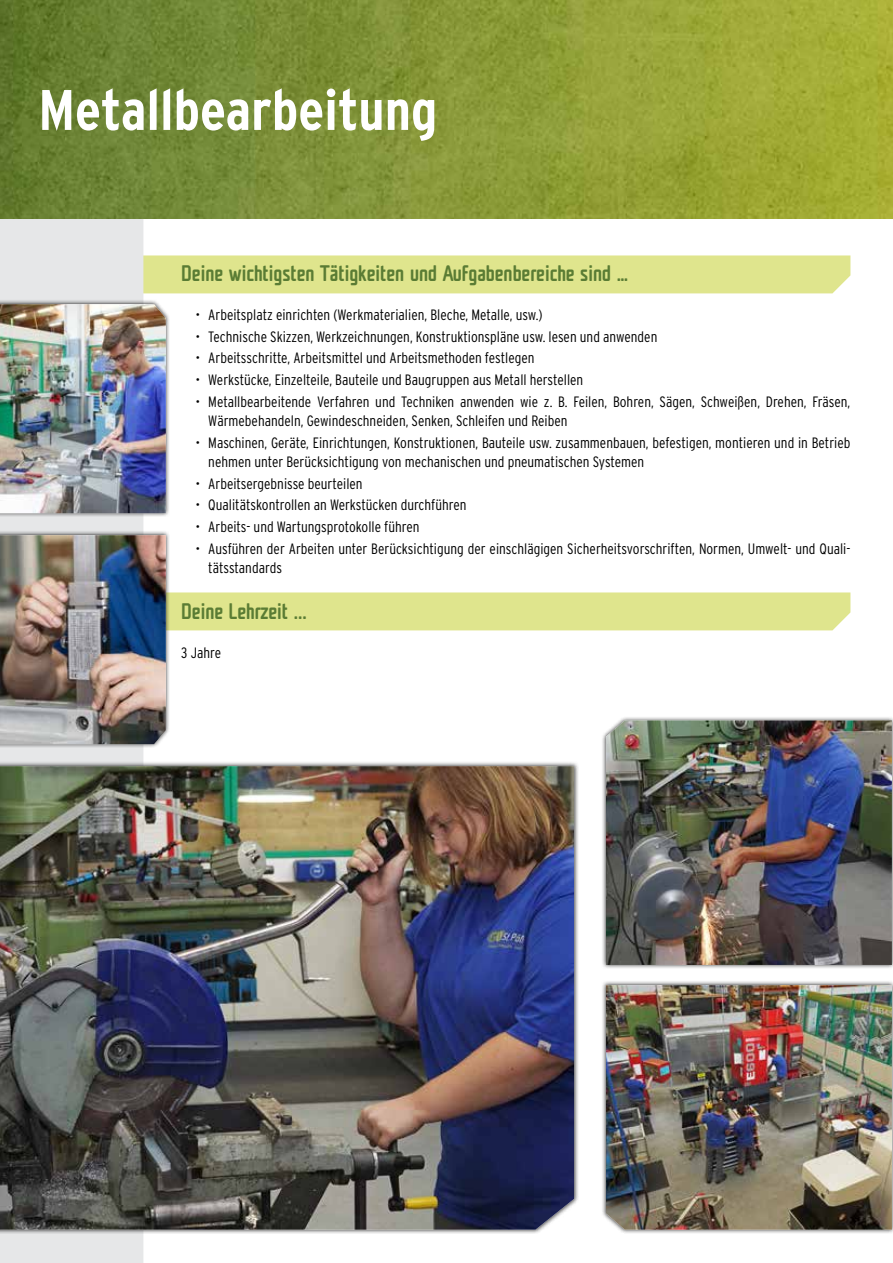
<style>
.page{position:relative;width:893px;height:1263px;background:#fff}
.page>*{position:absolute;margin:0;border:0;box-sizing:border-box;transform-origin:0 0}
.t1{font:700 condensed 57px "Interstate";color:#fff}
.t2{font:500 condensed 21px "Unicod Sans";color:#5a7c34}
.t3{font:300 condensed 15px/19.5px "Interstate";color:#000}
</style>
<div class="page">
<div style="left:143px;top:255px;width:707px;height:38px;background:#dfe58d"></div>
<div style="left:0;top:218px;width:143px;height:1045px;background:#e6e7e8"></div>
<img style="left:0;top:0;width:893px;height:218px">
<div style="left:601px;top:716px;width:292px;height:253px;background:#000;opacity:.75"></div>
<img style="left:606px;top:720px;width:286px;height:245px">
<div style="left:0;top:761px;width:579px;height:473px;background:#000;opacity:.75"></div>
<img style="left:0;top:766px;width:574px;height:464px">
<div style="left:601px;top:980px;width:292px;height:254px;background:#000;opacity:.75"></div>
<img style="left:606px;top:985px;width:286px;height:245px">
<div style="left:0;top:530px;width:170px;height:219px;background:#000;opacity:.75"></div>
<svg style="left:166px;top:535px;width:684px;height:209px"></svg>
<img style="left:0;top:535px;width:166px;height:209px">
<div style="left:0;top:299px;width:170px;height:219px;background:#000;opacity:.75"></div>
<img style="left:0;top:304px;width:166px;height:209px">
<h1 class="t1" style="left:39px;top:78px;width:400px">Metallbearbeitung</h1>
<h2 class="t2" style="left:181px;top:259px;width:448px">Deine wichtigsten Tätigkeiten und Aufgabenbereiche sind …</h2>
<p class="t3" style="left:196px;top:305px;width:349px">• Arbeitsplatz einrichten (Werkmaterialien, Bleche, Metalle, usw.)</p>
<p class="t3" style="left:196px;top:326px;width:463px">• Technische Skizzen, Werkzeichnungen, Konstruktionspläne usw. lesen und anwenden</p>
<p class="t3" style="left:196px;top:348px;width:341px">• Arbeitsschritte, Arbeitsmittel und Arbeitsmethoden festlegen</p>
<p class="t3" style="left:196px;top:370px;width:389px">• Werkstücke, Einzelteile, Bauteile und Baugruppen aus Metall herstellen</p>
<p class="t3" style="left:208px;top:391px;width:644px;text-indent:-13px">• Metallbearbeitende Verfahren und Techniken anwenden wie z. B. Feilen, Bohren, Sägen, Schweißen, Drehen, Fräsen,<br>Wärmebehandeln, Gewindeschneiden, Senken, Schleifen und Reiben</p>
<p class="t3" style="left:208px;top:432px;width:644px;text-indent:-13px">• Maschinen, Geräte, Einrichtungen, Konstruktionen, Bauteile usw. zusammenbauen, befestigen, montieren und in Betrieb nehmen unter Berücksichtigung von mechanischen und pneumatischen Systemen</p>
<p class="t3" style="left:196px;top:474px;width:169px">• Arbeitsergebnisse beurteilen</p>
<p class="t3" style="left:196px;top:495px;width:272px">• Qualitätskontrollen an Werkstücken durchführen</p>
<p class="t3" style="left:196px;top:517px;width:226px">• Arbeits- und Wartungsprotokolle führen</p>
<p class="t3" style="left:208px;top:538px;width:644px;text-indent:-13px">• Ausführen der Arbeiten unter Berücksichtigung der einschlägigen Sicherheitsvorschriften, Normen, Umwelt- und Quali&shy;tätsstandards</p>
<h2 class="t2" style="left:181px;top:597px;width:127px">Deine Lehrzeit ...</h2>
<p class="t3" style="left:181px;top:643px;width:41px">3 Jahre</p>
</div>
